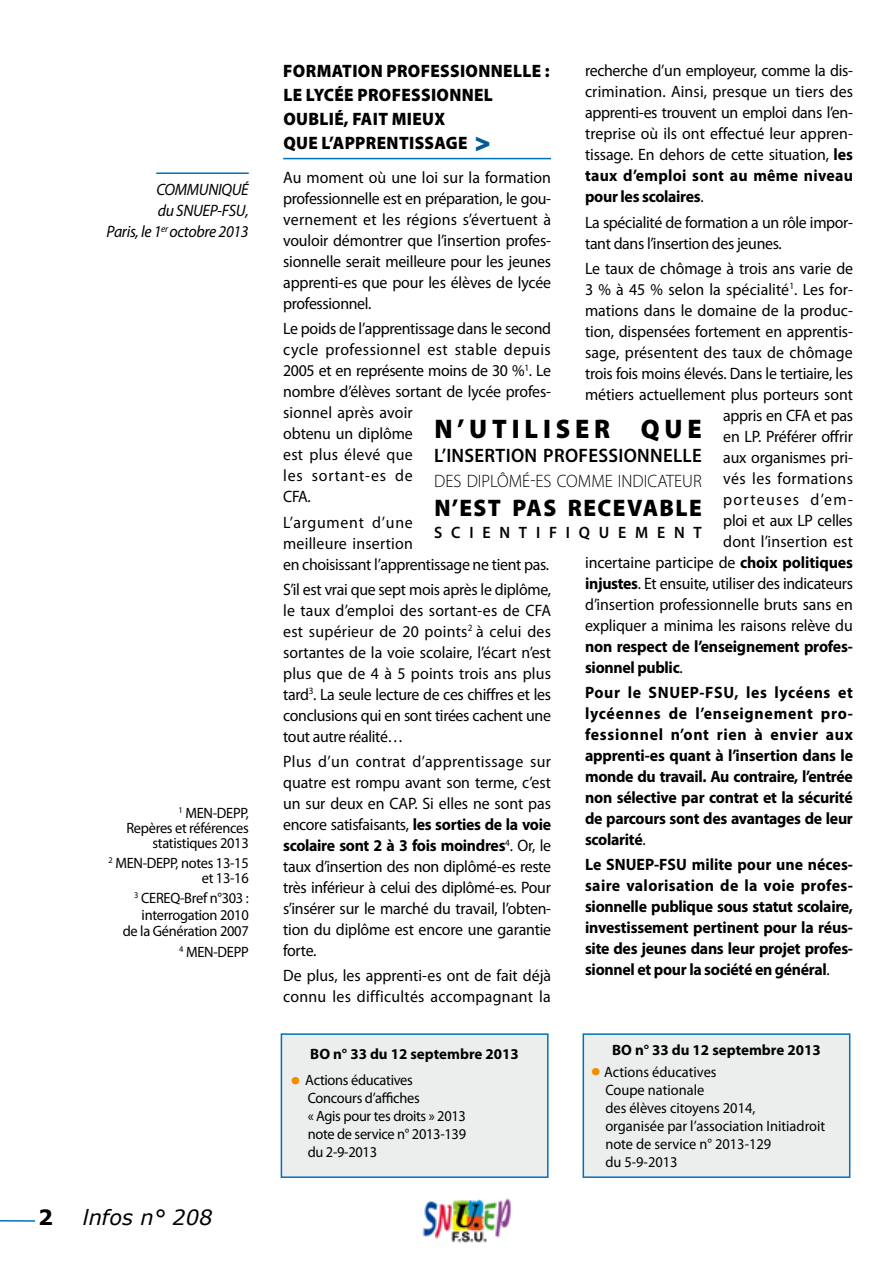
<style>
.page{position:relative;width:893px;height:1263px;background:#fff}
.page>*{position:absolute;margin:0;border:0;box-sizing:border-box;transform-origin:0 0}
.t1{font:900 27px "Myriad Pro";letter-spacing:.185em;color:#000;scale:.96 1}
.t2{font:900 24px "Myriad Pro";letter-spacing:.06em;color:#000;scale:.96 1}
.t3{font:italic 21px "Verdana";color:#000}
.t4{font:700 21px "Verdana";color:#000}
.t5{font:600 19.5px "Myriad Pro";letter-spacing:.015em;color:#000;scale:.96 1}
.t6{font:900 18px/24px "Myriad Pro";letter-spacing:.02em;color:#000;scale:.95 1}
.t7{font:300 18px "Myriad Pro";color:#000;scale:.96 1}
.t8{font:16.5px/21px "Myriad Pro";letter-spacing:-.01em;color:#000;text-align:justify;scale:.96 1}
.t9{font:700 16.5px/21px "Myriad Pro";letter-spacing:-.02em;color:#000;text-align:justify;scale:.96 1}
.t10{font:16.5px/21px "Myriad Pro";letter-spacing:.015em;color:#000;scale:.96 1}
.t11{font:italic 16.5px/21px "Myriad Pro";letter-spacing:-.02em;color:#000;text-align:right;scale:.96 1}
.t12{font:600 16.5px "Myriad Pro";letter-spacing:.555em;color:#000;scale:.96 1}
.t13{font:15px/18px "Myriad Pro";letter-spacing:-.02em;color:#000;text-align:right;scale:.96 1}
.t14{font:15px/18px "Myriad Pro";color:#000;scale:.96 1}
.t15{font:700 15px "Myriad Pro";color:#000}
.s1{font-weight:700}
.s2{font-weight:400}
.s3{font-family:"Gill Sans";font-weight:800;font-size:23.7px;color:#005b97}
.s4{font-size:35.7px;color:#f18e00}
</style>
<div class="page">
<img style="left:422px;top:1198px;width:90px;height:45px">
<hr style="left:0;top:1220px;width:35px;height:2px;background:#0072ba">
<hr style="left:283px;top:158px;width:268px;height:1px;background:#0072ba">
<hr style="left:156px;top:172px;width:93px;height:2px;background:#0072ba">
<div style="left:281px;top:1034px;width:267px;height:143px;background:#eceded"></div>
<div style="left:281px;top:1033px;width:268px;height:145px;border:2px solid #0072ba"></div>
<div style="left:583px;top:1034px;width:267px;height:143px;background:#eceded"></div>
<div style="left:583px;top:1033px;width:267px;height:145px;border:2px solid #0072ba"></div>
<p class="t11" style="left:107px;top:179px;width:150px">COMMUNIQUÉ<br>du SNUEP-FSU,<br>Paris, le 1<sup>er</sup> octobre 2013</p>
<p class="t13" style="left:126px;top:805px;width:129px;line-height:15px"><sup>1</sup> MEN-DEPP,<br>Repères et références statistiques 2013</p>
<p class="t13" style="left:109px;top:855px;width:148px;line-height:15px"><sup>2</sup> MEN-DEPP, notes 13-15 et 13-16</p>
<p class="t13" style="left:123px;top:890px;width:133px;line-height:16.5px"><sup>3</sup> CEREQ-Bref n°303 : interrogation 2010<br>de la Génération 2007</p>
<p class="t13" style="left:179px;top:943px;width:74px"><sup>4</sup> MEN-DEPP</p>
<p class="t4" style="left:38px;top:1203px;width:16px">2</p>
<p class="t3" style="left:83px;top:1204px;width:131px">lnfos n° 208</p>
<p class="t8" style="left:585px;top:60px;width:281px">recherche d’un employeur, comme la dis&shy;crimination. Ainsi, presque un tiers des apprenti-es trouvent un emploi dans l’en&shy;treprise où ils ont effectué leur appren&shy;tissage. En dehors de cette situation, <span class="s1">les taux d’emploi sont au même niveau pour les scolaires</span>.</p>
<p class="t8" style="left:585px;top:211px;width:281px">La spécialité de formation a un rôle impor&shy;tant dans l’insertion des jeunes.</p>
<p class="t8" style="left:585px;top:257px;width:281px;text-align:right">Le taux de chômage à trois ans varie de<br>3 % à 45 % selon la spécialité<sup>1</sup>. Les for&shy;mations dans le domaine de la produc&shy;tion, dispensées fortement en apprentis&shy;sage, présentent des taux de chômage trois fois moins élevés. Dans le tertiaire, les métiers actuellement plus porteurs sont appris en CFA et pas<br>en LP. Préférer offrir<br>aux organismes pri-<br>vés les formations<br>porteuses d’em-<br>ploi et aux LP celles<br>dont l’insertion est<br>incertaine participe de <span class="s1">choix politiques injustes</span>. Et ensuite, utiliser des indicateurs d’insertion professionnelle bruts sans en expliquer a minima les raisons relève du</p>
<p class="t9" style="left:585px;top:635px;width:281px">non respect de l’enseignement profes&shy;sionnel public<span class="s2">.</span></p>
<p class="t9" style="left:585px;top:681px;width:281px">Pour le SNUEP-FSU, les lycéens et lycéennes de l’enseignement pro&shy;fessionnel n’ont rien à envier aux apprenti-es quant à l’insertion dans le monde du travail. Au contraire, l’entrée non sélective par contrat et la sécurité de parcours sont des avantages de leur scolarité<span class="s2">.</span></p>
<p class="t9" style="left:585px;top:854px;width:281px">Le SNUEP-FSU milite pour une néces&shy;saire valorisation de la voie profes&shy;sionnelle publique sous statut scolaire, investissement pertinent pour la réus&shy;site des jeunes dans leur projet profes&shy;sionnel et pour la société en général<span class="s2">.</span></p>
<p class="t6" style="left:283px;top:59px;width:282px">FORMATION PROFESSIONNELLE :<br>LE LYCÉE PROFESSIONNEL<br>OUBLIÉ, FAIT MIEUX<br>QUE L’APPRENTISSAGE <span class="s3">&gt;</span></p>
<p class="t8" style="left:283px;top:167px;width:281px">Au moment où une loi sur la formation professionnelle est en préparation, le gou&shy;vernement et les régions s’évertuent à vouloir démontrer que l’insertion profes&shy;sionnelle serait meilleure pour les jeunes apprenti-es que pour les élèves de lycée professionnel.</p>
<p class="t8" style="left:283px;top:318px;width:281px;text-align:left">Le poids de l’apprentissage dans le second cycle professionnel est stable depuis<br>2005 et en représente moins de 30 %<sup>1</sup>. Le nombre d’élèves sortant de lycée profes&shy;sionnel après avoir<br>obtenu un diplôme<br>est plus élevé que<br>les sortant-es de<br>CFA.</p>
<p class="t8" style="left:283px;top:511px;width:279px;text-align:left">L’argument d’une<br>meilleure insertion<br>en choisissant l’apprentissage ne tient pas.</p>
<p class="t8" style="left:283px;top:579px;width:281px">S’il est vrai que sept mois après le diplôme, le taux d’emploi des sortant-es de CFA est supérieur de 20 points<sup>2</sup> à celui des sortantes de la voie scolaire, l’écart n’est plus que de 4 à 5 points trois ans plus tard<sup>3</sup>. La seule lecture de ces chiffres et les conclusions qui en sont tirées cachent une tout autre réalité…</p>
<p class="t8" style="left:283px;top:751px;width:281px">Plus d’un contrat d’apprentissage sur quatre est rompu avant son terme, c’est un sur deux en CAP. Si elles ne sont pas encore satisfaisants, <span class="s1">les sorties de la voie scolaire sont 2 à 3 fois moindres</span><sup>4</sup>. Or, le taux d’insertion des non diplômé-es reste très inférieur à celui des diplômé-es. Pour s’insérer sur le marché du travail, l’obten&shy;tion du diplôme est encore une garantie forte.</p>
<p class="t10" style="left:283px;top:965px;width:281px">De plus, les apprenti-es ont de fait déjà connu les difficultés accompagnant la</p>
<h1 class="t1" style="left:434px;top:410px;width:280px">N ’UTILISER QUE</h1>
<p class="t5" style="left:434px;top:443px;width:280px">L’INSERTION PROFESSIONNELLE</p>
<p class="t7" style="left:434px;top:470px;width:280px">DES DIPLÔMÉ-ES COMME INDICATEUR</p>
<h2 class="t2" style="left:434px;top:492px;width:280px">N’EST PAS RECEVABLE</h2>
<p class="t12" style="left:434px;top:522px;width:280px">SCIENTIFIQUEMENT</p>
<p class="t15" style="left:310px;top:1044px;width:210px">BO n° 33 du 12 septembre 2013</p>
<p class="t13" style="left:308px;top:1071px;width:167px;text-align:left;text-indent:-17px"><span class="s4">•</span> Actions éducatives<br>Concours d’affiches<br>« Agis pour tes droits » 2013 note de service n° 2013-139 du 2-9-2013</p>
<p class="t15" style="left:612px;top:1040px;width:210px">BO n° 33 du 12 septembre 2013</p>
<p class="t14" style="left:605px;top:1062px;width:231px;text-indent:-14px"><span class="s4">•</span> Actions éducatives<br>Coupe nationale<br>des élèves citoyens 2014,<br>organisée par l’association Initiadroit note de service n° 2013-129<br>du 5-9-2013</p>
</div>
